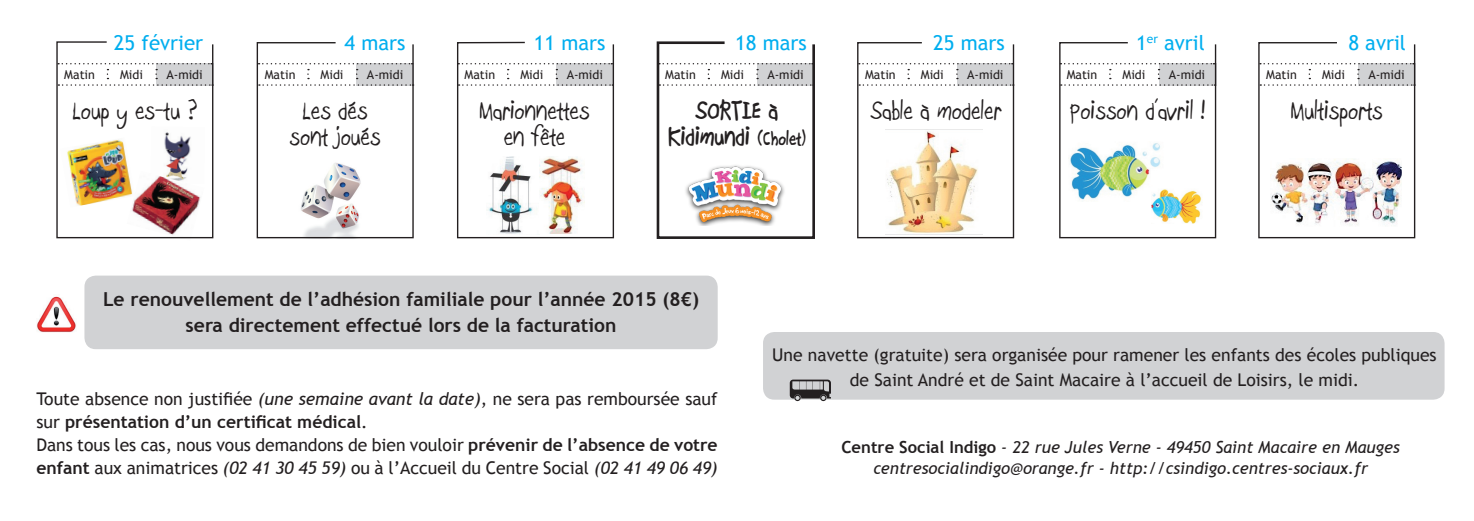
<style>
.page{position:relative;width:1474px;height:521px;background:#fff}
.page>*{position:absolute;margin:0;border:0;box-sizing:border-box;transform-origin:0 0}
.t1{font:27.65px/26.2px "Boopee";color:#231f20;text-align:center}
.t2{font:700 27.65px/26.2px "Boopee";color:#231f20;text-align:center}
.t3{font:20.47px "Trebuchet MS";color:#00aeef}
.t4{font:700 19.25px/26.2px "Trebuchet MS";color:#231f20;text-align:center}
.t5{font:17.5px/22.8px "Trebuchet MS";color:#231f20}
.t6{font:italic 16.62px/21px "Trebuchet MS";color:#231f20;text-align:center}
.t7{font:12.42px "Trebuchet MS";color:#231f20}
.s1{font-size:21px}
.s2{font-style:italic}
.s3{font-weight:700}
.s4{font-weight:700;font-style:normal}
</style>
<div class="page">
<div style="left:84px;top:276px;width:633px;height:73px;background:#d1d2d4;border-radius:11px"></div>
<div style="left:763px;top:332px;width:681px;height:68px;background:#d1d2d4;border-radius:11px"></div>
<svg style="left:789px;top:380px;width:42px;height:21px"></svg>
<img style="left:37px;top:296px;width:39px;height:36px">
<svg style="left:857px;top:42px;width:157px;height:197px"></svg>
<svg style="left:256px;top:42px;width:158px;height:197px"></svg>
<svg style="left:457px;top:41px;width:157px;height:198px"></svg>
<svg style="left:656px;top:41px;width:159px;height:198px"></svg>
<svg style="left:1059px;top:42px;width:157px;height:197px"></svg>
<svg style="left:1258px;top:42px;width:157px;height:197px"></svg>
<img style="left:681px;top:162px;width:107px;height:64px">
<img style="left:1269px;top:159px;width:132px;height:67px">
<img style="left:1068px;top:142px;width:95px;height:59px">
<img style="left:1151px;top:185px;width:51px;height:38px">
<img style="left:487px;top:156px;width:97px;height:78px">
<img style="left:56px;top:41px;width:158px;height:198px">
<p class="t3" style="left:114px;top:31px;width:91px">25 février</p>
<p class="t3" style="left:344px;top:31px;width:62px">4 mars</p>
<p class="t3" style="left:534px;top:31px;width:73px">11 mars</p>
<p class="t3" style="left:735px;top:31px;width:73px">18 mars</p>
<p class="t3" style="left:933px;top:31px;width:73px">25 mars</p>
<p class="t3" style="left:1136px;top:31px;width:70px">1<sup>er</sup> avril</p>
<p class="t3" style="left:1348px;top:31px;width:59px">8 avril</p>
<p class="t7" style="left:64px;top:67px;width:32px">Matin</p>
<p class="t7" style="left:120px;top:67px;width:24px">Midi</p>
<p class="t7" style="left:166px;top:67px;width:38px">A-midi</p>
<h1 class="t1" style="left:72px;top:99px;width:126px">Loup y es-tu ?</h1>
<p class="t7" style="left:265px;top:67px;width:32px">Matin</p>
<p class="t7" style="left:321px;top:67px;width:24px">Midi</p>
<p class="t7" style="left:367px;top:67px;width:38px">A-midi</p>
<h1 class="t1" style="left:289px;top:99px;width:93px">Les dés sont joués</h1>
<p class="t7" style="left:464px;top:67px;width:32px">Matin</p>
<p class="t7" style="left:520px;top:67px;width:24px">Midi</p>
<p class="t7" style="left:566px;top:67px;width:38px">A-midi</p>
<h1 class="t1" style="left:479px;top:99px;width:112px">Marionnettes en fête</h1>
<p class="t7" style="left:665px;top:67px;width:32px">Matin</p>
<p class="t7" style="left:721px;top:67px;width:24px">Midi</p>
<p class="t7" style="left:767px;top:67px;width:38px">A-midi</p>
<h1 class="t2" style="left:668px;top:98px;width:139px">SORTIE à<br>Kidimundi <span class="s1">(Cholet)</span></h1>
<p class="t7" style="left:865px;top:67px;width:32px">Matin</p>
<p class="t7" style="left:920px;top:67px;width:24px">Midi</p>
<p class="t7" style="left:967px;top:67px;width:38px">A-midi</p>
<h1 class="t1" style="left:870px;top:99px;width:132px">Sable à modeler</h1>
<p class="t7" style="left:1066px;top:67px;width:32px">Matin</p>
<p class="t7" style="left:1122px;top:67px;width:24px">Midi</p>
<p class="t7" style="left:1168px;top:67px;width:38px">A-midi</p>
<h1 class="t1" style="left:1069px;top:99px;width:137px">Poisson d’avril !</h1>
<p class="t7" style="left:1266px;top:67px;width:32px">Matin</p>
<p class="t7" style="left:1321px;top:67px;width:24px">Midi</p>
<p class="t7" style="left:1368px;top:67px;width:38px">A-midi</p>
<h1 class="t1" style="left:1290px;top:99px;width:93px">Multisports</h1>
<p class="t4" style="left:103px;top:286px;width:597px">Le renouvellement de l’adhésion familiale pour l’année 2015 (8€) sera directement effectué lors de la facturation</p>
<p class="t5" style="left:36px;top:388px;width:683px">Toute absence non justifiée <span class="s2">(une semaine avant la date)</span>, ne sera pas remboursée sauf sur <span class="s3">présentation d’un certificat médical</span>.<br>Dans tous les cas, nous vous demandons de bien vouloir <span class="s3">prévenir de l’absence de votre enfant</span> aux animatrices <span class="s2">(02 41 30 45 59)</span> ou à l’Accueil du Centre Social <span class="s2">(02 41 49 06 49)</span></p>
<p class="t5" style="left:772px;top:343px;width:666px;line-height:24.5px;text-align:center">Une navette (gratuite) sera organisée pour ramener les enfants des écoles publiques de Saint André et de Saint Macaire à l’accueil de Loisirs, le midi.</p>
<p class="t6" style="left:841px;top:436px;width:560px"><span class="s4">Centre Social Indigo</span> - 22 rue Jules Verne - 49450 Saint Macaire en Mauges centresocialindigo@orange.fr - http://csindigo.centres-sociaux.fr</p>
</div>
